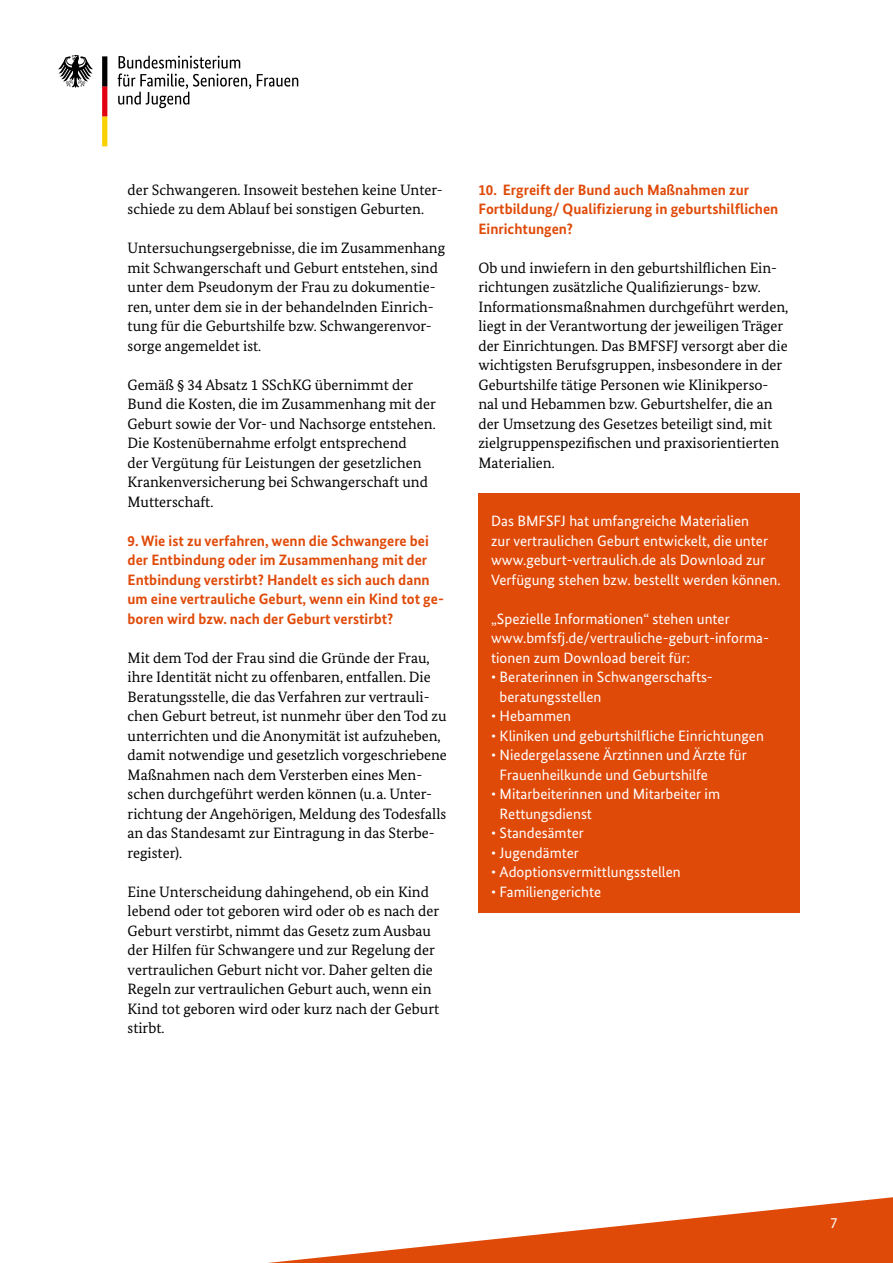
<style>
.page{position:relative;width:893px;height:1263px;background:#fff}
.page>*{position:absolute;margin:0;border:0;box-sizing:border-box;transform-origin:0 0}
.Inhalt_P_Fließtext{font:15px/19.5px "Bundes Serif";color:#000}
.Inhalt_P_Infobox_Fließtext{font:15px/19.5px "Bundes Sans";color:#fff}
.Inhalt_H2_Überschrift_4_Ebene{font:700 15px/19.5px "Bundes Sans";color:#e04a09}
</style>
<div class="page">
<svg style="left:268px;top:1197px;width:625px;height:66px"></svg>
<svg style="left:118px;top:56px;width:180px;height:52px"></svg>
<svg style="left:58px;top:55px;width:35px;height:33px"></svg>
<svg style="left:102px;top:56px;width:5px;height:90px"></svg>
<div style="left:478px;top:493px;width:321px;height:108px;background:#e04a09"></div>
<div style="left:478px;top:591px;width:321px;height:88px;background:#e04a09"></div>
<div style="left:478px;top:649px;width:321px;height:69px;background:#e04a09"></div>
<div style="left:478px;top:708px;width:321px;height:49px;background:#e04a09"></div>
<div style="left:478px;top:727px;width:321px;height:69px;background:#e04a09"></div>
<div style="left:478px;top:766px;width:321px;height:69px;background:#e04a09"></div>
<div style="left:478px;top:825px;width:321px;height:49px;background:#e04a09"></div>
<div style="left:478px;top:864px;width:321px;height:49px;background:#e04a09"></div>
<p class="Inhalt_P_Fließtext" style="left:128px;top:180px;width:317px">der Schwangeren. Insoweit bestehen keine Unter&shy;schiede zu dem Ablauf bei sonstigen Geburten.</p>
<p class="Inhalt_P_Fließtext" style="left:128px;top:238px;width:319px">Untersuchungsergebnisse, die im Zusammenhang mit Schwangerschaft und Geburt entstehen, sind unter dem Pseudonym der Frau zu dokumentie&shy;ren, unter dem sie in der behandelnden Einrich&shy;tung für die Geburtshilfe bzw. Schwangerenvor&shy;sorge angemeldet ist.</p>
<p class="Inhalt_P_Fließtext" style="left:128px;top:375px;width:310px">Gemäß § 34 Absatz 1 SSchKG übernimmt der Bund die Kosten, die im Zusammenhang mit der Geburt sowie der Vor- und Nachsorge entstehen.<br>Die Kostenübernahme erfolgt entsprechend<br>der Vergütung für Leistungen der gesetzlichen Krankenversicherung bei Schwangerschaft und Mutterschaft.</p>
<h2 class="Inhalt_H2_Überschrift_4_Ebene" style="left:128px;top:531px;width:318px">9. Wie ist zu verfahren, wenn die Schwangere bei der Entbindung oder im Zusammenhang mit der Entbindung verstirbt? Handelt es sich auch dann um eine vertrauliche Geburt, wenn ein Kind tot ge&shy;boren wird bzw. nach der Geburt verstirbt?</h2>
<p class="Inhalt_P_Fließtext" style="left:128px;top:648px;width:321px">Mit dem Tod der Frau sind die Gründe der Frau, ihre Identität nicht zu offenbaren, entfallen. Die Beratungsstelle, die das Verfahren zur vertrauli&shy;chen Geburt betreut, ist nunmehr über den Tod zu unterrichten und die Anonymität ist aufzuheben, damit notwendige und gesetzlich vorgeschriebene Maßnahmen nach dem Versterben eines Men&shy;schen durchgeführt werden können (u.a. Unter&shy;richtung der Angehörigen, Meldung des Todesfalls an das Standesamt zur Eintragung in das Sterbe&shy;register).</p>
<p class="Inhalt_P_Fließtext" style="left:128px;top:882px;width:313px">Eine Unterscheidung dahingehend, ob ein Kind lebend oder tot geboren wird oder ob es nach der Geburt verstirbt, nimmt das Gesetz zum Ausbau der Hilfen für Schwangere und zur Regelung der vertraulichen Geburt nicht vor. Daher gelten die Regeln zur vertraulichen Geburt auch, wenn ein Kind tot geboren wird oder kurz nach der Geburt stirbt.</p>
<h2 class="Inhalt_H2_Überschrift_4_Ebene" style="left:478px;top:180px;width:302px">10. Ergreift der Bund auch Maßnahmen zur<br>Fortbildung/ Qualifizierung in geburtshilflichen<br>Einrichtungen?</h2>
<p class="Inhalt_P_Fließtext" style="left:478px;top:258px;width:312px">Ob und inwiefern in den geburtshilflichen Ein&shy;richtungen zusätzliche Qualifizierungs- bzw.<br>Informationsmaßnahmen durchgeführt werden, liegt in der Verantwortung der jeweiligen Träger der Einrichtungen. Das BMFSFJ versorgt aber die wichtigsten Berufsgruppen, insbesondere in der Geburtshilfe tätige Personen wie Klinikperso&shy;nal und Hebammen bzw. Geburtshelfer, die an der Umsetzung des Gesetzes beteiligt sind, mit zielgruppenspezifischen und praxisorientierten Materialien.</p>
<p class="Inhalt_P_Infobox_Fließtext" style="left:491px;top:511px;width:291px">Das BMFSFJ hat umfangreiche Materialien<br>zur vertraulichen Geburt entwickelt, die unter www.geburt-vertraulich.de als Download zur Verfügung stehen bzw. bestellt werden können.</p>
<p class="Inhalt_P_Infobox_Fließtext" style="left:491px;top:609px;width:279px">„Spezielle Informationen“ stehen unter www.bmfsfj.de/vertrauliche-geburt-informa&shy;tionen zum Download bereit für:</p>
<p class="Inhalt_P_Infobox_Fließtext" style="left:500px;top:667px;width:215px;text-indent:-9px">• Beraterinnen in Schwangerschafts&shy;beratungsstellen</p>
<p class="Inhalt_P_Infobox_Fließtext" style="left:491px;top:706px;width:81px">• Hebammen</p>
<p class="Inhalt_P_Infobox_Fließtext" style="left:491px;top:726px;width:274px">• Kliniken und geburtshilfliche Einrichtungen</p>
<p class="Inhalt_P_Infobox_Fließtext" style="left:500px;top:745px;width:249px;text-indent:-9px">• Niedergelassene Ärztinnen und Ärzte für<br>Frauenheilkunde und Geburtshilfe</p>
<p class="Inhalt_P_Infobox_Fließtext" style="left:500px;top:784px;width:222px;text-indent:-9px">• Mitarbeiterinnen und Mitarbeiter im<br>Rettungsdienst</p>
<p class="Inhalt_P_Infobox_Fließtext" style="left:491px;top:823px;width:94px">• Standesämter</p>
<p class="Inhalt_P_Infobox_Fließtext" style="left:491px;top:843px;width:89px">• Jugendämter</p>
<p class="Inhalt_P_Infobox_Fließtext" style="left:491px;top:862px;width:191px">• Adoptionsvermittlungsstellen</p>
<p class="Inhalt_P_Infobox_Fließtext" style="left:491px;top:882px;width:112px">• Familiengerichte</p>
<p class="Inhalt_P_Infobox_Fließtext" style="left:830px;top:1213px;width:9px">7</p>
</div>
